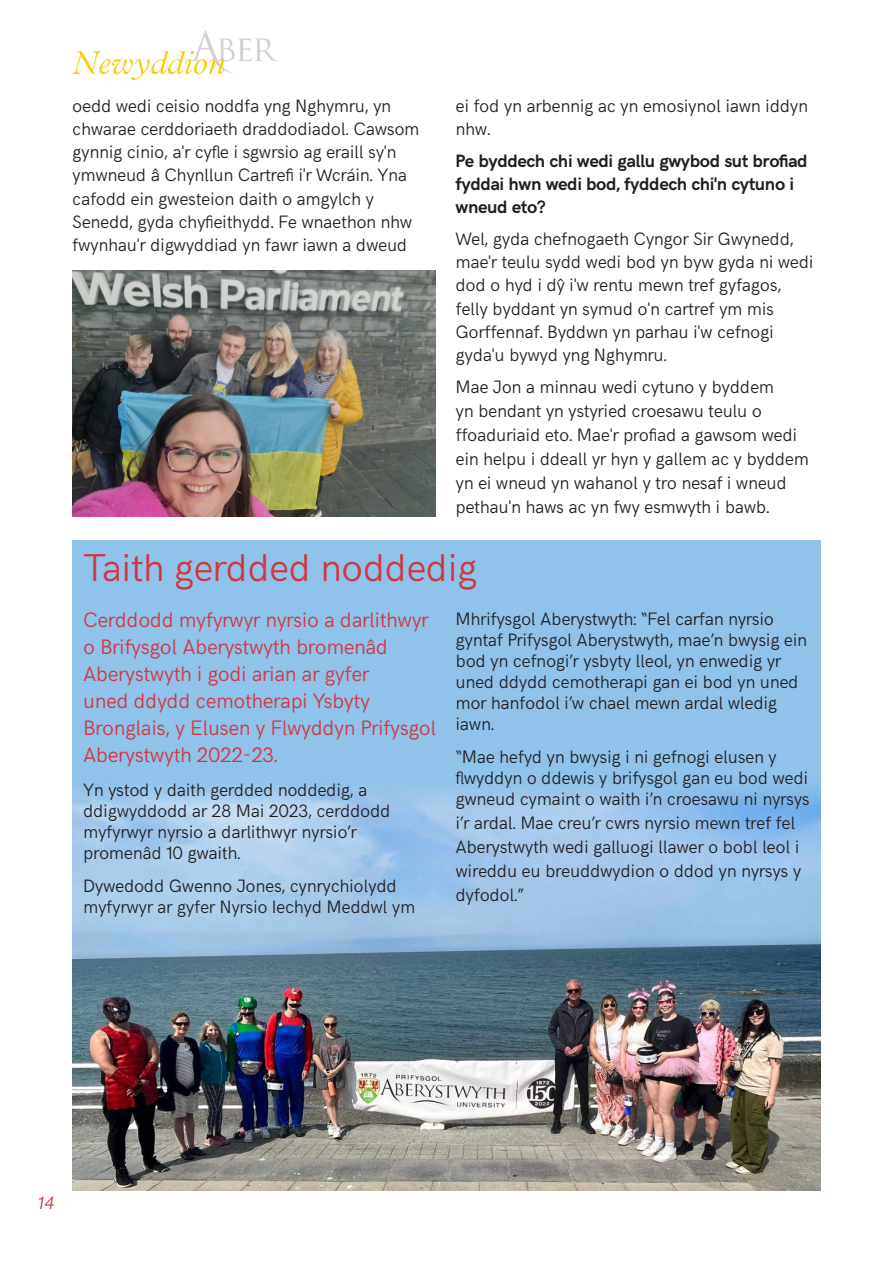
<style>
.page{position:relative;width:893px;height:1263px;background:#fff}
.page>*{position:absolute;margin:0;border:0;box-sizing:border-box;transform-origin:0 0}
.Body_heading{font:300 39px "HK Grotesk";letter-spacing:-.02em;color:#d2363f}
.Body_heading-2{font:300 21px/27px "HK Grotesk";letter-spacing:-.02em;color:#d2363f}
.Body_heading-3{font:300 18px/23.2px "HK Grotesk";letter-spacing:-.02em;color:#231f20}
.Body_heading-4{font:700 18px/23.2px "HK Grotesk";letter-spacing:-.02em;color:#231f20}
.t1{font:italic 300 18px "HK Grotesk";color:#d2363f}
</style>
<div class="page">
<div style="left:72px;top:540px;width:749px;height:651px;background:#8fc3e9"></div>
<img style="left:72px;top:789px;width:749px;height:402px">
<svg style="left:72px;top:30px;width:206px;height:50px"></svg>
<img style="left:72px;top:270px;width:364px;height:247px">
<p class="Body_heading-3" style="left:72px;top:92px;width:349px">oedd wedi ceisio noddfa yng Nghymru, yn chwarae cerddoriaeth draddodiadol. Cawsom gynnig cinio, a'r cyfle i sgwrsio ag eraill sy'n ymwneud â Chynllun Cartrefi i'r Wcráin. Yna cafodd ein gwesteion daith o amgylch y Senedd, gyda chyfieithydd. Fe wnaethon nhw fwynhau'r digwyddiad yn fawr iawn a dweud</p>
<p class="Body_heading-3" style="left:455px;top:92px;width:354px">ei fod yn arbennig ac yn emosiynol iawn iddyn nhw.</p>
<p class="Body_heading-4" style="left:455px;top:147px;width:354px">Pe byddech chi wedi gallu gwybod sut brofiad fyddai hwn wedi bod, fyddech chi'n cytuno i wneud eto?</p>
<p class="Body_heading-3" style="left:455px;top:226px;width:360px">Wel, gyda chefnogaeth Cyngor Sir Gwynedd, mae'r teulu sydd wedi bod yn byw gyda ni wedi dod o hyd i dŷ i'w rentu mewn tref gyfagos, felly byddant yn symud o'n cartref ym mis Gorffennaf. Byddwn yn parhau i'w cefnogi gyda'u bywyd yng Nghymru.</p>
<p class="Body_heading-3" style="left:455px;top:373px;width:355px;line-height:24px">Mae Jon a minnau wedi cytuno y byddem<br>yn bendant yn ystyried croesawu teulu o ffoaduriaid eto. Mae'r profiad a gawsom wedi ein helpu i ddeall yr hyn y gallem ac y byddem yn ei wneud yn wahanol y tro nesaf i wneud pethau'n haws ac yn fwy esmwyth i bawb.</p>
<p class="Body_heading" style="left:84px;top:538px;width:395px">Taith gerdded noddedig</p>
<p class="Body_heading-2" style="left:83px;top:604px;width:355px">Cerddodd myfyrwyr nyrsio a darlithwyr o Brifysgol Aberystwyth bromenâd Aberystwyth i godi arian ar gyfer<br>uned ddydd cemotherapi Ysbyty Bronglais, y Elusen y Flwyddyn Prifysgol Aberystwyth 2022-23.</p>
<p class="Body_heading-3" style="left:83px;top:777px;width:309px;line-height:21px">Yn ystod y daith gerdded noddedig, a ddigwyddodd ar 28 Mai 2023, cerddodd myfyrwyr nyrsio a darlithwyr nyrsio’r promenâd 10 gwaith.</p>
<p class="Body_heading-3" style="left:83px;top:874px;width:334px;line-height:21px">Dywedodd Gwenno Jones, cynrychiolydd myfyrwyr ar gyfer Nyrsio Iechyd Meddwl ym</p>
<p class="Body_heading-3" style="left:455px;top:606px;width:353px;line-height:21px">Mhrifysgol Aberystwyth: “Fel carfan nyrsio gyntaf Prifysgol Aberystwyth, mae’n bwysig ein bod yn cefnogi’r ysbyty lleol, yn enwedig yr uned ddydd cemotherapi gan ei bod yn uned mor hanfodol i’w chael mewn ardal wledig iawn.</p>
<p class="Body_heading-3" style="left:455px;top:745px;width:356px;line-height:21px">“Mae hefyd yn bwysig i ni gefnogi elusen y flwyddyn o ddewis y brifysgol gan eu bod wedi gwneud cymaint o waith i’n croesawu ni nyrsys</p>
<p class="Body_heading-3" style="left:455px;top:810px;width:347px;line-height:24px">i’r ardal. Mae creu’r cwrs nyrsio mewn tref fel Aberystwyth wedi galluogi llawer o bobl leol i wireddu eu breuddwydion o ddod yn nyrsys y dyfodol.”</p>
<p class="t1" style="left:38px;top:1189px;width:19px">14</p>
</div>
